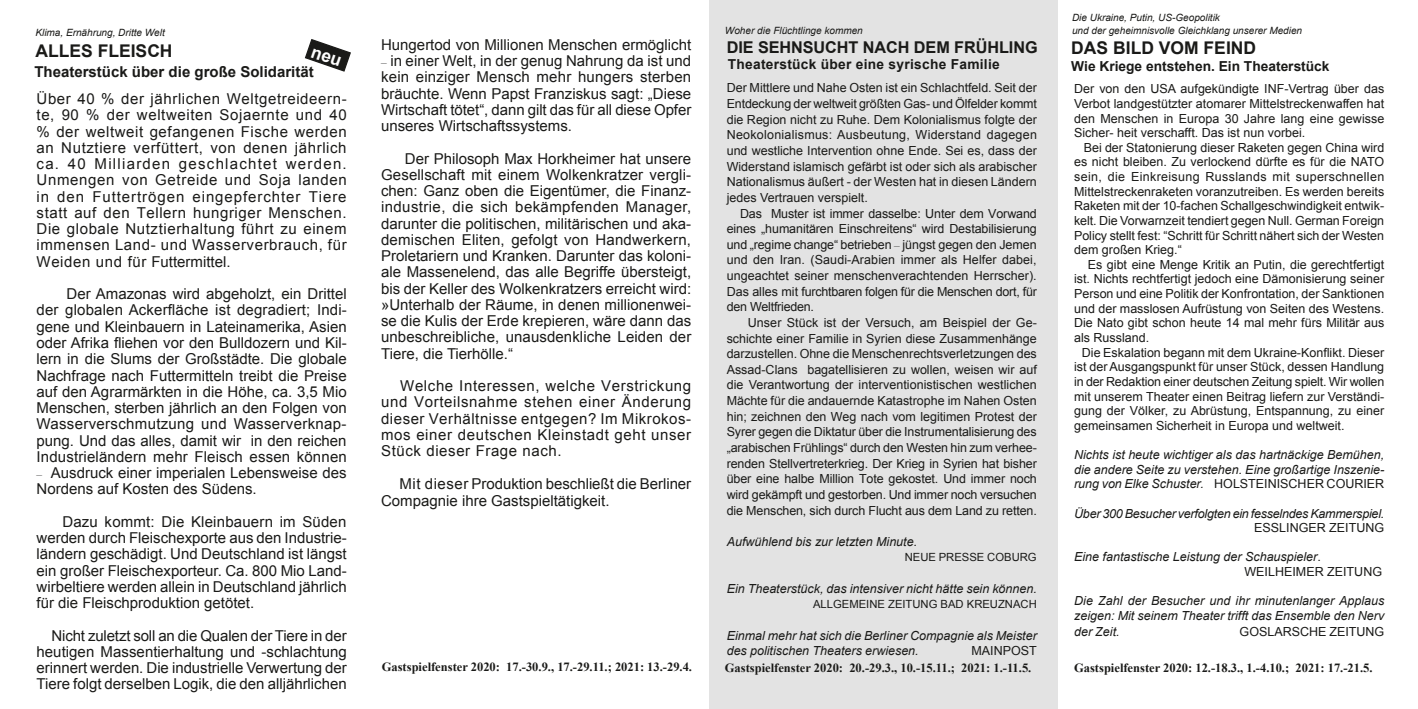
<style>
.page{position:relative;width:1418px;height:709px;background:#fff}
.page>*{position:absolute;margin:0;border:0;box-sizing:border-box;transform-origin:0 0}
.t1{font:700 17.5px "Arial";color:#1a1a18}
.t2{font:700 16.25px "Arial";letter-spacing:-.005em;color:#1a1a18}
.t3{font:15px/16.2px "Arial";color:#1a1a18;text-align:justify}
.t4{font:700 15px "Arial";color:#1a1a18}
.t5{font:700 13.75px "Arial";letter-spacing:.02em;color:#1a1a18}
.t6{font:700 13.75px "Arial";color:#1a1a18}
.t7{font:12.5px/15.6px "Arial";color:#1a1a18;text-align:justify}
.t8{font:italic 12.5px/14.6px "Arial";color:#1a1a18;text-align:justify}
.t9{font:700 12.5px "Times New Roman";color:#1a1a18}
.t10{font:italic 12.5px "Arial";letter-spacing:-.02em;color:#1a1a18}
.t11{font:11.25px "Arial";color:#1a1a18}
.t12{font:italic 10px "Arial";color:#1a1a18}
.s1{font-family:"Times New Roman";font-style:italic;font-size:11.25px}
.s2{font-style:normal}
</style>
<div class="page">
<div style="left:709px;top:0;width:348px;height:709px;background:#e3e3e3"></div>
<svg style="left:304px;top:39px;width:47px;height:33px"></svg>
<p class="t12" style="left:1072px;top:11px;width:149px">Die Ukraine, Putin, US-Geopolitik</p>
<p class="t12" style="left:35px;top:26px;width:131px">Klima, Ernährung, Dritte Welt</p>
<p class="t12" style="left:1072px;top:24px;width:232px">und der geheimnisvolle Gleichklang unserer Medien</p>
<h1 class="t1" style="left:35px;top:39px;width:139px">ALLES FLEISCH</h1>
<p class="t12" style="left:725px;top:24px;width:139px">Woher die Flüchtlinge kommen</p>
<h2 class="t2" style="left:726px;top:36px;width:312px">DIE SEHNSUCHT NACH DEM FRÜHLING</h2>
<p class="t7" style="left:726px;top:80px;width:312px">Der Mittlere und Nahe Osten ist ein Schlachtfeld. Seit der Entdeckung der weltweit größten Gas- und Ölfelder kommt die Region nicht zu Ruhe. Dem Kolonialismus folgte der Neokolonialismus: Ausbeutung, Widerstand dagegen und westliche Intervention ohne Ende. Sei es, dass der Widerstand islamisch gefärbt ist oder sich als arabischer Nationalismus äußert - der Westen hat in diesen Ländern jedes Vertrauen verspielt.</p>
<p class="t7" style="left:726px;top:205px;width:311px;text-indent:13px">Das Muster ist immer dasselbe: Unter dem Vorwand eines „humanitären Einschreitens“ wird Destabilisierung und „regime change“ betrieben <span class="s1">–</span> jüngst gegen den Jemen und den Iran. (Saudi-Arabien immer als Helfer dabei, ungeachtet seiner menschenverachtenden Herrscher).<br>Das alles mit furchtbaren folgen für die Menschen dort, für den Weltfrieden.</p>
<p class="t7" style="left:726px;top:315px;width:312px;text-indent:21px">Unser Stück ist der Versuch, am Beispiel der Ge&shy;schichte einer Familie in Syrien diese Zusammenhänge darzustellen. Ohne die Menschenrechtsverletzungen des Assad-Clans bagatellisieren zu wollen, weisen wir auf die Verantwortung der interventionistischen westlichen Mächte für die andauernde Katastrophe im Nahen Osten hin; zeichnen den Weg nach vom legitimen Protest der Syrer gegen die Diktatur über die Instrumentalisierung des „arabischen Frühlings“ durch den Westen hin zum verhee&shy;renden Stellvertreterkrieg. Der Krieg in Syrien hat bisher über eine halbe Million Tote gekostet. Und immer noch wird gekämpft und gestorben. Und immer noch versuchen die Menschen, sich durch Flucht aus dem Land zu retten.</p>
<p class="t8" style="left:726px;top:534px;width:192px">Aufwühlend bis zur letzten Minute.</p>
<p class="t11" style="left:904px;top:550px;width:133px">NEUE PRESSE COBURG</p>
<p class="t8" style="left:726px;top:581px;width:312px">Ein Theaterstück, das intensiver nicht hätte sein können.</p>
<p class="t11" style="left:813px;top:597px;width:225px">ALLGEMEINE ZEITUNG BAD KREUZNACH</p>
<p class="t8" style="left:726px;top:627px;width:311px;line-height:15.6px">Einmal mehr hat sich die Berliner Compagnie als Meister des politischen Theaters erwiesen.</p>
<p class="t3" style="left:381px;top:37px;width:311px">Hungertod von Millionen Menschen ermöglicht</p>
<p class="t3" style="left:381px;top:53px;width:312px"><span class="s1">–</span> in einer Welt, in der genug Nahrung da ist und kein einziger Mensch mehr hungers sterben bräuchte. Wenn Papst Franziskus sagt: „Diese Wirtschaft tötet“, dann gilt das für all diese Opfer unseres Wirtschaftssystems.</p>
<p class="t3" style="left:381px;top:150px;width:312px;text-indent:24px">Der Philosoph Max Horkheimer hat unsere Gesellschaft mit einem Wolkenkratzer vergli&shy;chen: Ganz oben die Eigentümer, die Finanz&shy;industrie, die sich bekämpfenden Manager, darunter die politischen, militärischen und aka&shy;demischen Eliten, gefolgt von Handwerkern, Proletariern und Kranken. Darunter das koloni&shy;ale Massenelend, das alle Begriffe übersteigt, bis der Keller des Wolkenkratzers erreicht wird: »Unterhalb der Räume, in denen millionenwei&shy;se die Kulis der Erde krepieren, wäre dann das unbeschreibliche, unausdenkliche Leiden der Tiere, die Tierhölle.“</p>
<p class="t3" style="left:381px;top:378px;width:311px;text-indent:19px">Welche Interessen, welche Verstrickung und Vorteilsnahme stehen einer Änderung dieser Verhältnisse entgegen? Im Mikrokos&shy;mos einer deutschen Kleinstadt geht unser Stück dieser Frage nach.</p>
<p class="t3" style="left:381px;top:475px;width:312px;line-height:17.5px;text-indent:18px">Mit dieser Produktion beschließt die Berliner<br>Compagnie ihre Gastspieltätigkeit.</p>
<h1 class="t1" style="left:1071px;top:36px;width:186px">DAS BILD VOM FEIND</h1>
<p class="t5" style="left:728px;top:55px;width:273px">Theaterstück über eine syrische Familie</p>
<p class="t6" style="left:1071px;top:57px;width:260px">Wie Kriege entstehen. Ein Theaterstück</p>
<p class="t4" style="left:34px;top:62px;width:281px">Theaterstück über die große Solidarität</p>
<p class="t7" style="left:1074px;top:82px;width:312px;line-height:14.6px">Der von den USA aufgekündigte INF-Vertrag über das Verbot landgestützter atomarer Mittelstreckenwaffen hat den Menschen in Europa 30 Jahre lang eine gewisse Sicher- heit verschafft. Das ist nun vorbei.</p>
<p class="t7" style="left:1074px;top:140px;width:312px;line-height:14.6px;text-indent:10px">Bei der Statonierung dieser Raketen gegen China wird es nicht bleiben. Zu verlockend dürfte es für die NATO sein, die Einkreisung Russlands mit superschnellen Mittelstreckenraketen voranzutreiben. Es werden bereits Raketen mit der 10-fachen Schallgeschwindigkeit entwic&shy;kelt. Die Vorwarnzeit tendiert gegen Null. German Foreign Policy stellt fest: “Schritt für Schritt nähert sich der Westen dem großen Krieg.“</p>
<p class="t7" style="left:1074px;top:257px;width:312px;line-height:14.6px;text-indent:14px">Es gibt eine Menge Kritik an Putin, die gerechtfertigt ist. Nichts rechtfertigt jedoch eine Dämonisierung seiner Person und eine Politik der Konfrontation, der Sanktionen und der masslosen Aufrüstung von Seiten des Westens.<br>Die Nato gibt schon heute 14 mal mehr fürs Militär aus als Russland.</p>
<p class="t7" style="left:1074px;top:345px;width:312px;line-height:14.6px;text-indent:8px">Die Eskalation begann mit dem Ukraine-Konflikt. Dieser ist der Ausgangspunkt für unser Stück, dessen Handlung in der Redaktion einer deutschen Zeitung spielt. Wir wollen mit unserem Theater einen Beitrag liefern zur Verständi&shy;gung der Völker, zu Abrüstung, Entspannung, zu einer gemeinsamen Sicherheit in Europa und weltweit.</p>
<p class="t8" style="left:1074px;top:447px;width:312px">Nichts ist heute wichtiger als das hartnäckige Bemühen, die andere Seite zu verstehen. Eine großartige Inszenie&shy;rung von Elke Schuster. <span class="s2">HOLSTEINISCHER COURIER</span></p>
<p class="t10" style="left:1074px;top:505px;width:312px">Über 300 Besucher verfolgten ein fesselndes Kammerspiel.</p>
<p class="t7" style="left:1254px;top:520px;width:131px">ESSLINGER ZEITUNG</p>
<p class="t8" style="left:1244px;top:550px;width:139px;text-indent:-170px">Eine fantastische Leistung der Schauspieler<span class="s2">.<br>WEILHEIMER ZEITUNG</span></p>
<p class="t8" style="left:1074px;top:593px;width:312px;line-height:15.1px">Die Zahl der Besucher und ihr minutenlanger Applaus zeigen: Mit seinem Theater trifft das Ensemble den Nerv der Zeit.</p>
<p class="t3" style="left:37px;top:91px;width:312px">Über 40 % der jährlichen Weltgetreideern&shy;te, 90 % der weltweiten Sojaernte und 40 % der weltweit gefangenen Fische werden an Nutztiere verfüttert, von denen jährlich ca. 40 Milliarden geschlachtet werden.<br>Unmengen von Getreide und Soja landen in den Futtertrögen eingepferchter Tiere statt auf den Tellern hungriger Menschen.<br>Die globale Nutztierhaltung führt zu einem immensen Land- und Wasserverbrauch, für Weiden und für Futtermittel.</p>
<p class="t3" style="left:37px;top:286px;width:312px;text-indent:30px">Der Amazonas wird abgeholzt, ein Drittel der globalen Ackerfläche ist degradiert; Indi&shy;gene und Kleinbauern in Lateinamerika, Asien oder Afrika fliehen vor den Bulldozern und Kil&shy;lern in die Slums der Großstädte. Die globale Nachfrage nach Futtermitteln treibt die Preise auf den Agrarmärkten in die Höhe, ca. 3,5 Mio Menschen, sterben jährlich an den Folgen von Wasserverschmutzung und Wasserverknap&shy;pung. Und das alles, damit wir in den reichen Industrieländern mehr Fleisch essen können</p>
<p class="t3" style="left:37px;top:465px;width:312px"><span class="s1">–</span> Ausdruck einer imperialen Lebensweise des<br>Nordens auf Kosten des Südens.</p>
<p class="t3" style="left:37px;top:513px;width:312px;text-indent:26px">Dazu kommt: Die Kleinbauern im Süden werden durch Fleischexporte aus den Industrie&shy;ländern geschädigt. Und Deutschland ist längst ein großer Fleischexporteur. Ca. 800 Mio Land&shy;wirbeltiere werden allein in Deutschland jährlich für die Fleischproduktion getötet.</p>
<p class="t3" style="left:37px;top:627px;width:312px;text-indent:15px">Nicht zuletzt soll an die Qualen der Tiere in der heutigen Massentierhaltung und -schlachtung erinnert werden. Die industrielle Verwertung der Tiere folgt derselben Logik, die den alljährlichen</p>
<p class="t7" style="left:1239px;top:623px;width:146px">GOSLARSCHE ZEITUNG</p>
<p class="t7" style="left:971px;top:643px;width:67px">MAINPOST</p>
<p class="t9" style="left:382px;top:658px;width:312px">Gastspielfenster 2020: 17.-30.9., 17.-29.11.; 2021: 13.-29.4.</p>
<p class="t9" style="left:1074px;top:659px;width:300px">Gastspielfenster 2020: 12.-18.3., 1.-4.10.; 2021: 17.-21.5.</p>
<p class="t9" style="left:725px;top:659px;width:308px">Gastspielfenster 2020: 20.-29.3., 10.-15.11.; 2021: 1.-11.5.</p>
</div>
